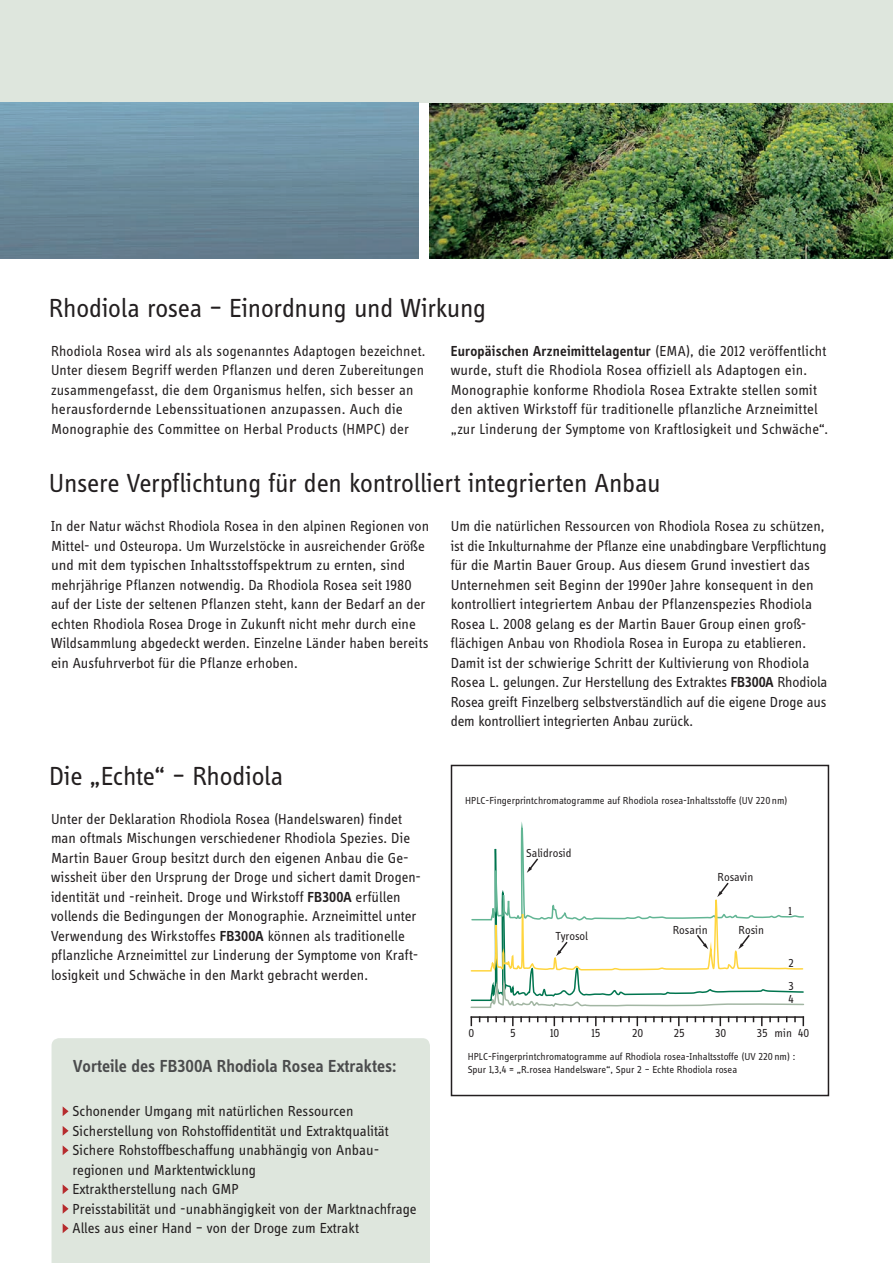
<style>
.page{position:relative;width:893px;height:1263px;background:#fff}
.page>*{position:absolute;margin:0;border:0;box-sizing:border-box;transform-origin:0 0}
.t1{font:27px "MB Info OT";letter-spacing:-.01em;color:#231f20}
.t2{font:600 18px "MB Info OT";color:#4b4c4d}
.t3{font:15px/19.5px "MB Info OT";color:#231f20}
.t4{font:12px/22px "MB Info OT";color:#231f20}
.t5{font:10.5px/12.6px "MB Info OT";color:#231f20}
.s1{font-weight:600}
</style>
<div class="page">
<div style="left:52px;top:1038px;width:378px;height:225px;background:#dee6dd"></div>
<svg style="left:63px;top:1106px;width:6px;height:10px"></svg>
<svg style="left:63px;top:1126px;width:6px;height:10px"></svg>
<svg style="left:63px;top:1145px;width:6px;height:10px"></svg>
<svg style="left:63px;top:1184px;width:6px;height:10px"></svg>
<svg style="left:63px;top:1204px;width:6px;height:10px"></svg>
<svg style="left:63px;top:1223px;width:6px;height:10px"></svg>
<div style="left:451px;top:765px;width:378px;height:331px;border:2px solid #231f20"></div>
<hr style="left:471px;top:1016px;width:333px;height:2px;background:#231f20">
<svg style="left:512px;top:1016px;width:2px;height:10px"></svg>
<svg style="left:595px;top:1016px;width:2px;height:10px"></svg>
<svg style="left:678px;top:1016px;width:2px;height:10px"></svg>
<svg style="left:761px;top:1016px;width:2px;height:10px"></svg>
<svg style="left:802px;top:1016px;width:2px;height:10px"></svg>
<svg style="left:470px;top:981px;width:334px;height:27px"></svg>
<svg style="left:470px;top:826px;width:334px;height:146px"></svg>
<img style="left:429px;top:102px;width:464px;height:156px">
<div style="left:0;top:0;width:893px;height:102px;background:#dee6dd"></div>
<img style="left:0;top:102px;width:419px;height:156px">
<h1 class="t1" style="left:49px;top:292px;width:439px">Rhodiola rosea – Einordnung und Wirkung</h1>
<p class="t3" style="left:51px;top:341px;width:376px">Rhodiola Rosea wird als als sogenanntes Adaptogen bezeichnet.<br>Unter diesem Begriff werden Pflanzen und deren Zubereitungen zusammengefasst, die dem Organismus helfen, sich besser an herausfordernde Lebenssituationen anzupassen. Auch die Monographie des Committee on Herbal Products (HMPC) der</p>
<p class="t3" style="left:451px;top:341px;width:379px"><span class="s1">Europäischen Arzneimittelagentur</span> (EMA), die 2012 veröffentlicht wurde, stuft die Rhodiola Rosea offiziell als Adaptogen ein.<br>Monographie konforme Rhodiola Rosea Extrakte stellen somit den aktiven Wirkstoff für traditionelle pflanzliche Arzneimittel „zur Linderung der Symptome von Kraftlosigkeit und Schwäche“.</p>
<h1 class="t1" style="left:49px;top:467px;width:613px">Unsere Verpflichtung für den kontrolliert integrierten Anbau</h1>
<p class="t3" style="left:51px;top:516px;width:380px">In der Natur wächst Rhodiola Rosea in den alpinen Regionen von Mittel- und Osteuropa. Um Wurzelstöcke in ausreichender Größe und mit dem typischen Inhaltsstoffspektrum zu ernten, sind mehrjährige Pflanzen notwendig. Da Rhodiola Rosea seit 1980 auf der Liste der seltenen Pflanzen steht, kann der Bedarf an der echten Rhodiola Rosea Droge in Zukunft nicht mehr durch eine Wildsammlung abgedeckt werden. Einzelne Länder haben bereits ein Ausfuhrverbot für die Pflanze erhoben.</p>
<p class="t3" style="left:451px;top:516px;width:378px">Um die natürlichen Ressourcen von Rhodiola Rosea zu schützen, ist die Inkulturnahme der Pflanze eine unabdingbare Verpflichtung für die Martin Bauer Group. Aus diesem Grund investiert das Unternehmen seit Beginn der 1990er Jahre konsequent in den kontrolliert integriertem Anbau der Pflanzenspezies Rhodiola Rosea L. 2008 gelang es der Martin Bauer Group einen groß&shy;flächigen Anbau von Rhodiola Rosea in Europa zu etablieren.<br>Damit ist der schwierige Schritt der Kultivierung von Rhodiola Rosea L. gelungen. Zur Herstellung des Extraktes <span class="s1">FB300A</span> Rhodiola Rosea greift Finzelberg selbstverständlich auf die eigene Droge aus dem kontrolliert integrierten Anbau zurück.</p>
<h1 class="t1" style="left:49px;top:760px;width:236px">Die „Echte“ – Rhodiola</h1>
<p class="t3" style="left:51px;top:809px;width:372px">Unter der Deklaration Rhodiola Rosea (Handelswaren) findet man oftmals Mischungen verschiedener Rhodiola Spezies. Die Martin Bauer Group besitzt durch den eigenen Anbau die Ge&shy;wissheit über den Ursprung der Droge und sichert damit Drogen&shy;identität und -reinheit. Droge und Wirkstoff <span class="s1">FB300A</span> erfüllen vollends die Bedingungen der Monographie. Arzneimittel unter Verwendung des Wirkstoffes <span class="s1">FB300A</span> können als traditionelle pflanzliche Arzneimittel zur Linderung der Symptome von Kraft&shy;losigkeit und Schwäche in den Markt gebracht werden.</p>
<p class="t2" style="left:73px;top:1055px;width:325px">Vorteile des FB300A Rhodiola Rosea Extraktes:</p>
<p class="t3" style="left:72px;top:1101px;width:346px">Schonender Umgang mit natürlichen Ressourcen Sicherstellung von Rohstoffidentität und Extraktqualität Sichere Rohstoffbeschaffung unabhängig von Anbau&shy;regionen und Marktentwicklung<br>Extraktherstellung nach GMP<br>Preisstabilität und -unabhängigkeit von der Marktnachfrage Alles aus einer Hand – von der Droge zum Extrakt</p>
<p class="t5" style="left:465px;top:794px;width:324px">HPLC-Fingerprintchromatogramme auf Rhodiola rosea-Inhaltsstoffe (UV 220 nm)</p>
<p class="t4" style="left:526px;top:842px;width:47px">Salidrosid</p>
<p class="t4" style="left:556px;top:925px;width:34px">Tyrosol</p>
<p class="t4" style="left:718px;top:866px;width:37px">Rosavin</p>
<p class="t4" style="left:673px;top:919px;width:36px">Rosarin</p>
<p class="t4" style="left:739px;top:919px;width:27px">Rosin</p>
<p class="t4" style="left:788px;top:899px;width:5px">1</p>
<p class="t4" style="left:788px;top:952px;width:7px">2<br>3</p>
<p class="t4" style="left:788px;top:988px;width:7px">4</p>
<p class="t4" style="left:469px;top:1022px;width:7px">0</p>
<p class="t4" style="left:510px;top:1022px;width:7px">5</p>
<p class="t4" style="left:550px;top:1022px;width:11px">10</p>
<p class="t4" style="left:592px;top:1022px;width:10px">15</p>
<p class="t4" style="left:632px;top:1022px;width:13px">20</p>
<p class="t4" style="left:674px;top:1022px;width:12px">25</p>
<p class="t4" style="left:715px;top:1022px;width:13px">30</p>
<p class="t4" style="left:757px;top:1022px;width:54px">35 min 40</p>
<p class="t5" style="left:468px;top:1050px;width:329px">HPLC-Fingerprintchromatogramme auf Rhodiola rosea-Inhaltsstoffe (UV 220 nm) :<br>Spur 1,3,4 = „R.rosea Handelsware“, Spur 2 – Echte Rhodiola rosea</p>
</div>
